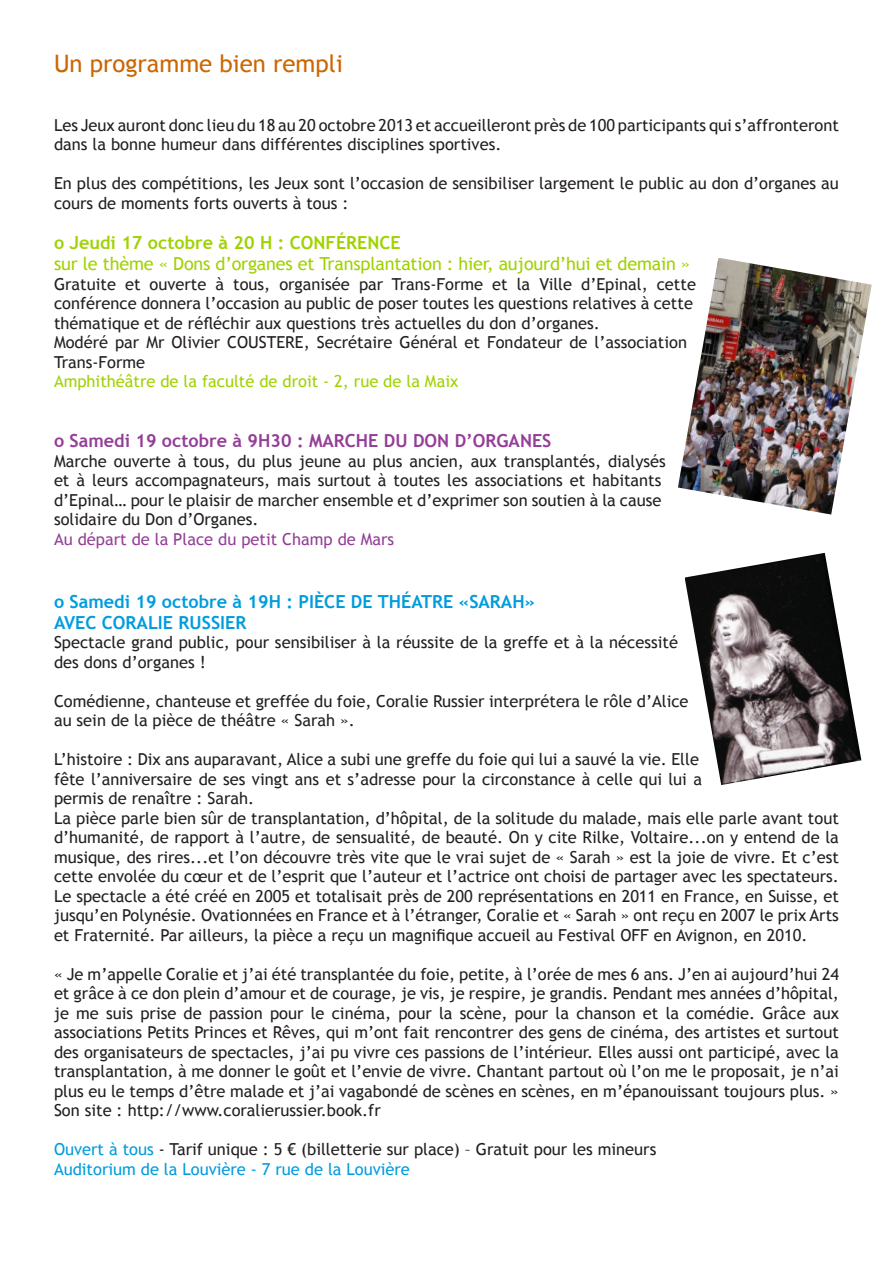
<style>
.page{position:relative;width:893px;height:1263px;background:#fff}
.page>*{position:absolute;margin:0;border:0;box-sizing:border-box;transform-origin:0 0}
.t1{font:24px "Trebuchet MS";color:#c60}
.t2{font:18px "Trebuchet MS";letter-spacing:-.01em;color:#a0d200}
.t3{font:700 18px "Trebuchet MS";color:#019cde}
.t4{font:700 18px "Trebuchet MS";color:#943e97}
.t5{font:700 18px "Trebuchet MS";color:#a0d200}
.t6{font:16.5px/19.5px "Trebuchet MS";color:#231f20}
.t7{font:16.5px "Trebuchet MS";color:#a0d200}
.t8{font:16.5px "Trebuchet MS";color:#019cde}
.t9{font:16.5px "Trebuchet MS";color:#943e97}
.s1{color:#019cde}
</style>
<div class="page">
<img style="left:678px;top:258px;width:194px;height:256px">
<img style="left:685px;top:553px;width:176px;height:232px">
<p class="t1" style="left:54px;top:49px;width:290px">Un programme bien rempli</p>
<p class="t6" style="left:54px;top:115px;width:786px">Les Jeux auront donc lieu du 18 au 20 octobre 2013 et accueilleront près de 100 participants qui s’affronteront dans la bonne humeur dans différentes disciplines sportives.</p>
<p class="t6" style="left:54px;top:174px;width:786px">En plus des compétitions, les Jeux sont l’occasion de sensibiliser largement le public au don d’organes au cours de moments forts ouverts à tous :</p>
<p class="t5" style="left:54px;top:232px;width:348px">o Jeudi 17 octobre à 20 H : CONFÉRENCE</p>
<p class="t2" style="left:54px;top:253px;width:638px">sur le thème « Dons d’organes et Transplantation : hier, aujourd’hui et demain »</p>
<p class="t6" style="left:54px;top:274px;width:643px">Gratuite et ouverte à tous, organisée par Trans-Forme et la Ville d’Epinal, cette conférence donnera l’occasion au public de poser toutes les questions relatives à cette thématique et de réfléchir aux questions très actuelles du don d’organes.</p>
<p class="t6" style="left:54px;top:333px;width:634px">Modéré par Mr Olivier COUSTERE, Secrétaire Général et Fondateur de l’association<br>Trans-Forme</p>
<p class="t7" style="left:54px;top:372px;width:406px">Amphithéâtre de la faculté de droit - 2, rue de la Maix</p>
<p class="t4" style="left:54px;top:430px;width:499px">o Samedi 19 octobre à 9H30 : MARCHE DU DON D’ORGANES</p>
<p class="t6" style="left:54px;top:451px;width:613px">Marche ouverte à tous, du plus jeune au plus ancien, aux transplantés, dialysés et à leurs accompagnateurs, mais surtout à toutes les associations et habitants d’Epinal… pour le plaisir de marcher ensemble et d’exprimer son soutien à la cause solidaire du Don d’Organes.</p>
<p class="t9" style="left:54px;top:529px;width:342px">Au départ de la Place du petit Champ de Mars</p>
<p class="t3" style="left:54px;top:590px;width:483px">o Samedi 19 octobre à 19H : PIÈCE DE THÉATRE «SARAH»</p>
<p class="t3" style="left:54px;top:611px;width:194px">AVEC CORALIE RUSSIER</p>
<p class="t6" style="left:54px;top:633px;width:625px">Spectacle grand public, pour sensibiliser à la réussite de la greffe et à la nécessité des dons d’organes !</p>
<p class="t6" style="left:54px;top:691px;width:636px">Comédienne, chanteuse et greffée du foie, Coralie Russier interprétera le rôle d’Alice au sein de la pièce de théâtre « Sarah ».</p>
<p class="t6" style="left:54px;top:750px;width:649px">L’histoire : Dix ans auparavant, Alice a subi une greffe du foie qui lui a sauvé la vie. Elle fête l’anniversaire de ses vingt ans et s’adresse pour la circonstance à celle qui lui a permis de renaître : Sarah.</p>
<p class="t6" style="left:54px;top:808px;width:786px;text-align:justify">La pièce parle bien sûr de transplantation, d’hôpital, de la solitude du malade, mais elle parle avant tout d’humanité, de rapport à l’autre, de sensualité, de beauté. On y cite Rilke, Voltaire...on y entend de la musique, des rires...et l’on découvre très vite que le vrai sujet de « Sarah » est la joie de vivre. Et c’est cette envolée du cœur et de l’esprit que l’auteur et l’actrice ont choisi de partager avec les spectateurs.</p>
<p class="t6" style="left:54px;top:886px;width:786px;text-align:justify">Le spectacle a été créé en 2005 et totalisait près de 200 représentations en 2011 en France, en Suisse, et jusqu’en Polynésie. Ovationnées en France et à l’étranger, Coralie et « Sarah » ont reçu en 2007 le prix Arts et Fraternité. Par ailleurs, la pièce a reçu un magnifique accueil au Festival OFF en Avignon, en 2010.</p>
<p class="t6" style="left:54px;top:964px;width:786px;text-align:justify">« Je m’appelle Coralie et j’ai été transplantée du foie, petite, à l’orée de mes 6 ans. J’en ai aujourd’hui 24 et grâce à ce don plein d’amour et de courage, je vis, je respire, je grandis. Pendant mes années d’hôpital, je me suis prise de passion pour le cinéma, pour la scène, pour la chanson et la comédie. Grâce aux associations Petits Princes et Rêves, qui m’ont fait rencontrer des gens de cinéma, des artistes et surtout des organisateurs de spectacles, j’ai pu vivre ces passions de l’intérieur. Elles aussi ont participé, avec la transplantation, à me donner le goût et l’envie de vivre. Chantant partout où l’on me le proposait, je n’ai plus eu le temps d’être malade et j’ai vagabondé de scènes en scènes, en m’épanouissant toujours plus. » Son site : http://www.coralierussier.book.fr</p>
<p class="t6" style="left:54px;top:1140px;width:604px"><span class="s1">Ouvert à tous</span> - Tarif unique : 5 € (billetterie sur place) – Gratuit pour les mineurs</p>
<p class="t8" style="left:54px;top:1159px;width:357px">Auditorium de la Louvière - 7 rue de la Louvière</p>
</div>
